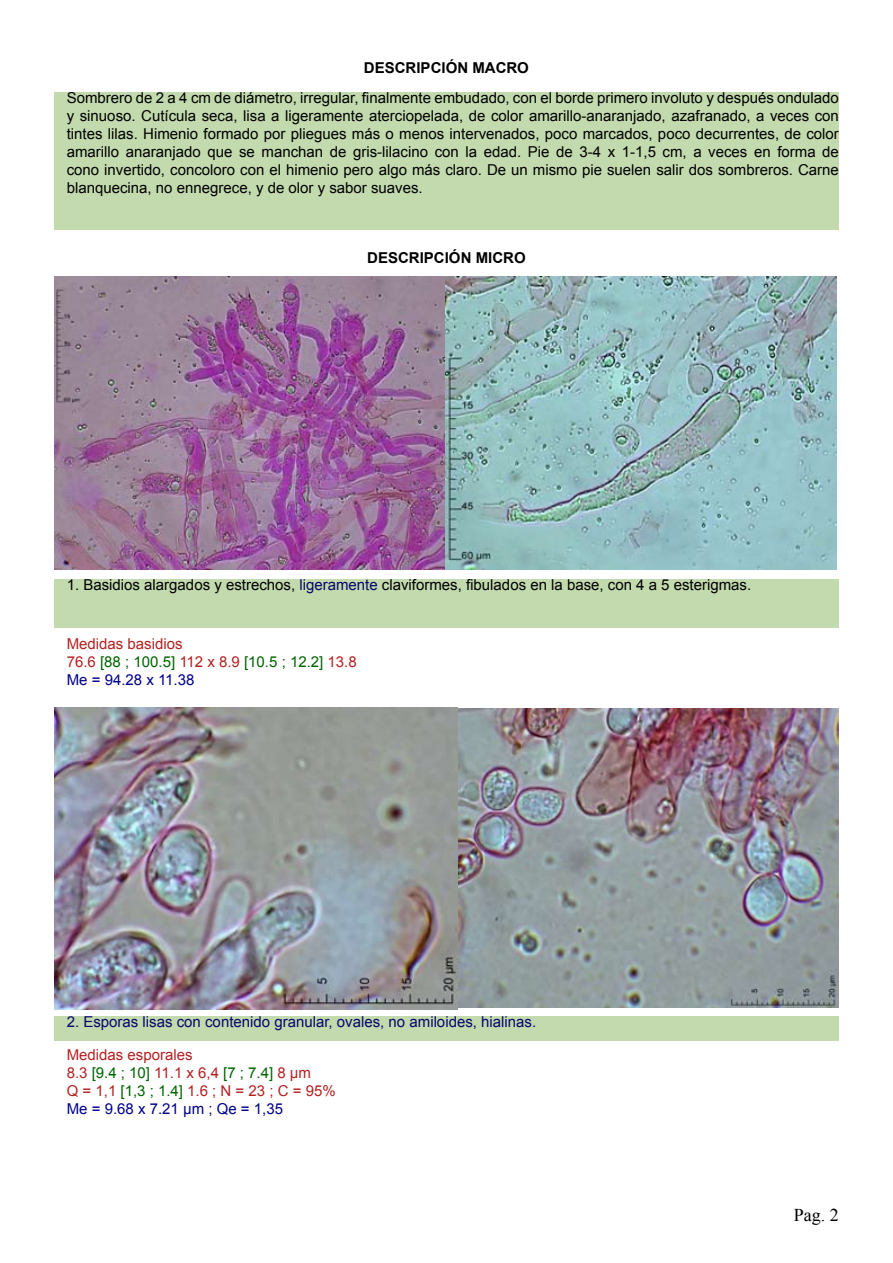
<style>
.page{position:relative;width:893px;height:1263px;background:#fff}
.page>*{position:absolute;margin:0;border:0;box-sizing:border-box;transform-origin:0 0}
.t1{font:18px "Times New Roman";color:#000}
.t2{font:15px/18px "Arial";color:#000;text-align:justify}
.t3{font:15px/18px "Arial";color:#b22222}
.t4{font:15px "Arial";color:#07076d}
.t5{font:700 15px "Arial";color:#000}
.s1{color:#07076d}
.s2{color:#006400}
.s3{color:#00008b}
</style>
<div class="page">
<div style="left:54px;top:92px;width:785px;height:138px;background:#c2daad"></div>
<div style="left:54px;top:579px;width:785px;height:49px;background:#c2daad"></div>
<div style="left:54px;top:1016px;width:785px;height:24px;background:#c2daad"></div>
<img style="left:54px;top:276px;width:783px;height:294px">
<img style="left:54px;top:707px;width:403px;height:303px">
<img style="left:458px;top:708px;width:381px;height:300px">
<p class="t5" style="left:364px;top:58px;width:167px">DESCRIPCIÓN MACRO</p>
<p class="t2" style="left:67px;top:89px;width:774px">Sombrero de 2 a 4 cm de diámetro, irregular, finalmente embudado, con el borde primero involuto y después ondulado y sinuoso. Cutícula seca, lisa a ligeramente aterciopelada, de color amarillo-anaranjado, azafranado, a veces con tintes lilas. Himenio formado por pliegues más o menos intervenados, poco marcados, poco decurrentes, de color amarillo anaranjado que se manchan de gris-lilacino con la edad. Pie de 3-4 x 1-1,5 cm, a veces en forma de cono invertido, concoloro con el himenio pero algo más claro. De un mismo pie suelen salir dos sombreros. Carne blanquecina, no ennegrece, y de olor y sabor suaves.</p>
<p class="t5" style="left:367px;top:248px;width:160px">DESCRIPCIÓN MICRO</p>
<p class="t2" style="left:67px;top:576px;width:686px">1. Basidios alargados y estrechos, <span class="s1">ligeramente</span> claviformes, fibulados en la base, con 4 a 5 esterigmas.</p>
<p class="t3" style="left:67px;top:635px;width:291px">Medidas basidios<br>76.6 <span class="s2">[88 ; 100.5]</span> 112 x 8.9 <span class="s2">[10.5 ; 12.2]</span> 13.8<br><span class="s3">Me = 94.28 x 11.38</span></p>
<p class="t4" style="left:67px;top:1012px;width:471px">2. Esporas lisas con contenido granular, ovales, no amiloides, hialinas.</p>
<p class="t3" style="left:67px;top:1046px;width:270px">Medidas esporales<br>8.3 <span class="s2">[9.4 ; 10]</span> 11.1 x 6,4 <span class="s2">[7 ; 7.4]</span> 8 µm<br>Q = 1,1 <span class="s2">[1,3 ; 1.4]</span> 1.6 ; N = 23 ; C = 95%<br><span class="s3">Me = 9.68 x 7.21 µm ; Qe = 1,35</span></p>
<p class="t1" style="left:794px;top:1203px;width:46px">Pag. 2</p>
</div>
